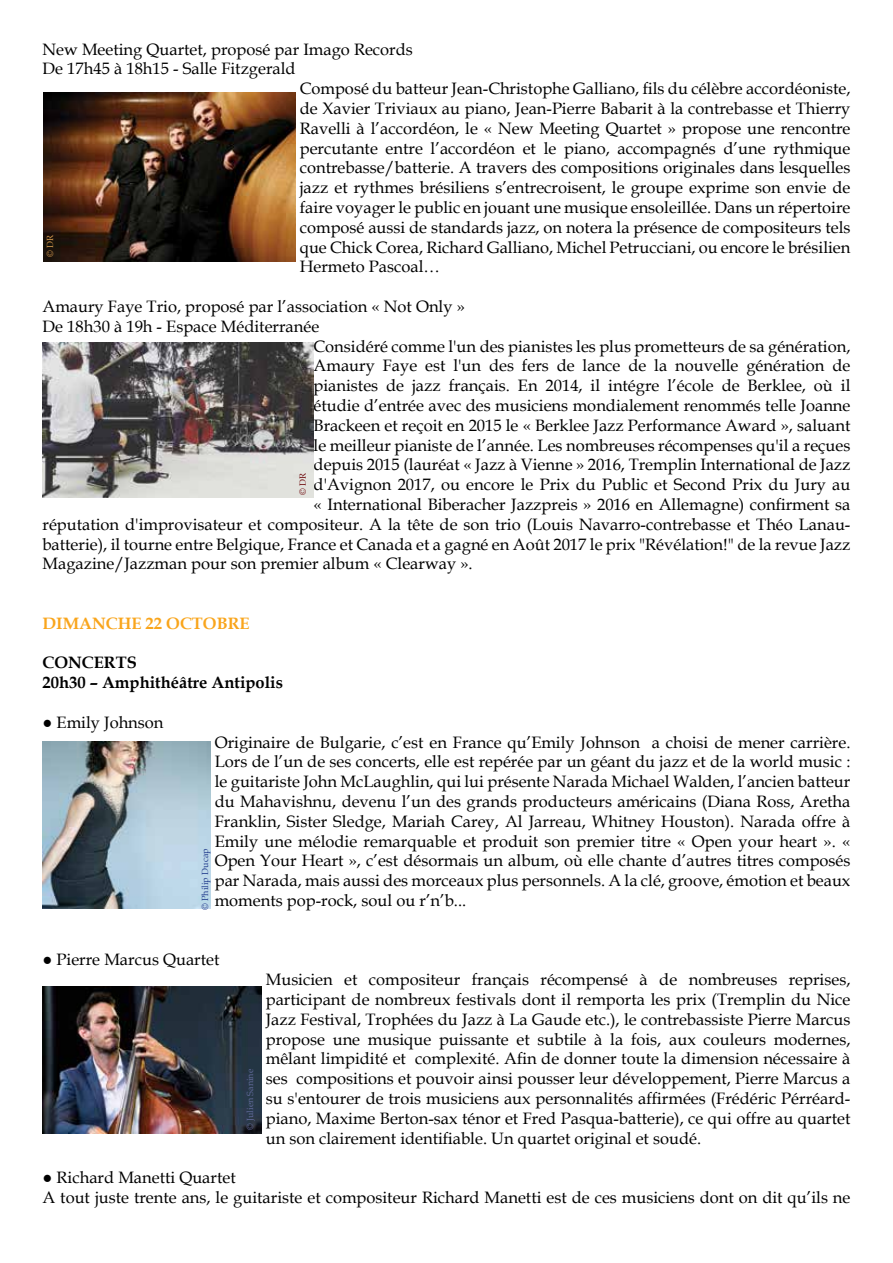
<style>
.page{position:relative;width:893px;height:1263px;background:#fff}
.page>*{position:absolute;margin:0;border:0;box-sizing:border-box;transform-origin:0 0}
.t1{font:16.5px/19.8px "Book Antiqua";color:#000;text-align:justify}
.t2{font:700 16.5px/19.8px "Book Antiqua";color:#000}
.t3{font:700 16.5px "Book Antiqua";color:#f9a51c}
.t4{font:9px "Book Antiqua";color:#626a9a}
.t5{font:9px "Book Antiqua";color:#25408f}
.t6{font:9px "Book Antiqua";color:#d0964c}
.t7{font:9px "Book Antiqua";color:#721013}
</style>
<div class="page">
<img style="left:44px;top:92px;width:252px;height:169px">
<img style="left:43px;top:343px;width:271px;height:154px">
<img style="left:43px;top:741px;width:167px;height:168px">
<img style="left:43px;top:987px;width:218px;height:146px">
<p class="t1" style="left:43px;top:39px;width:372px">New Meeting Quartet, proposé par Imago Records</p>
<p class="t1" style="left:43px;top:58px;width:255px">De 17h45 à 18h15 - Salle Fitzgerald</p>
<p class="t1" style="left:300px;top:78px;width:552px">Composé du batteur Jean-Christophe Galliano, fils du célèbre accordéoniste,</p>
<p class="t1" style="left:300px;top:98px;width:552px">de Xavier Triviaux au piano, Jean-Pierre Babarit à la contrebasse et Thierry</p>
<p class="t1" style="left:300px;top:118px;width:552px">Ravelli à l’accordéon, le « New Meeting Quartet » propose une rencontre</p>
<p class="t1" style="left:300px;top:138px;width:552px">percutante entre l’accordéon et le piano, accompagnés d’une rythmique</p>
<p class="t1" style="left:300px;top:157px;width:552px">contrebasse/batterie. A travers des compositions originales dans lesquelles</p>
<p class="t1" style="left:300px;top:177px;width:552px">jazz et rythmes brésiliens s’entrecroisent, le groupe exprime son envie de</p>
<p class="t1" style="left:300px;top:197px;width:552px">faire voyager le public en jouant une musique ensoleillée. Dans un répertoire</p>
<p class="t1" style="left:300px;top:217px;width:552px">composé aussi de standards jazz, on notera la présence de compositeurs tels</p>
<p class="t1" style="left:300px;top:237px;width:552px">que Chick Corea, Richard Galliano, Michel Petrucciani, ou encore le brésilien</p>
<p class="t1" style="left:300px;top:256px;width:142px">Hermeto Pascoal…</p>
<p class="t1" style="left:43px;top:296px;width:424px">Amaury Faye Trio, proposé par l’association « Not Only »</p>
<p class="t1" style="left:43px;top:316px;width:278px">De 18h30 à 19h - Espace Méditerranée</p>
<p class="t1" style="left:314px;top:336px;width:538px">Considéré comme l'un des pianistes les plus prometteurs de sa génération,</p>
<p class="t1" style="left:314px;top:355px;width:538px">Amaury Faye est l'un des fers de lance de la nouvelle génération de</p>
<p class="t1" style="left:314px;top:375px;width:538px">pianistes de jazz français. En 2014, il intégre l’école de Berklee, où il</p>
<p class="t1" style="left:314px;top:395px;width:538px">étudie d’entrée avec des musiciens mondialement renommés telle Joanne</p>
<p class="t1" style="left:314px;top:415px;width:538px">Brackeen et reçoit en 2015 le « Berklee Jazz Performance Award », saluant</p>
<p class="t1" style="left:314px;top:435px;width:538px">le meilleur pianiste de l’année. Les nombreuses récompenses qu'il a reçues</p>
<p class="t1" style="left:314px;top:454px;width:538px">depuis 2015 (lauréat « Jazz à Vienne » 2016, Tremplin International de Jazz</p>
<p class="t1" style="left:314px;top:474px;width:538px">d'Avignon 2017, ou encore le Prix du Public et Second Prix du Jury au</p>
<p class="t1" style="left:314px;top:494px;width:538px">« International Biberacher Jazzpreis » 2016 en Allemagne) confirment sa</p>
<p class="t1" style="left:43px;top:514px;width:809px">réputation d'improvisateur et compositeur. A la tête de son trio (Louis Navarro-contrebasse et Théo Lanau-</p>
<p class="t1" style="left:43px;top:534px;width:809px">batterie), il tourne entre Belgique, France et Canada et a gagné en Août 2017 le prix "Révélation!" de la revue Jazz</p>
<p class="t1" style="left:43px;top:553px;width:432px">Magazine/Jazzman pour son premier album « Clearway ».</p>
<p class="t6" style="left:44px;top:257px;width:23px;rotate:-90deg">© DR</p>
<p class="t7" style="left:297px;top:495px;width:23px;rotate:-90deg">© DR</p>
<p class="t3" style="left:43px;top:612px;width:209px">DIMANCHE 22 OCTOBRE</p>
<p class="t2" style="left:43px;top:653px;width:242px">CONCERTS<br>20h30 – Amphithéâtre Antipolis</p>
<p class="t1" style="left:43px;top:712px;width:122px">● Emily Johnson</p>
<p class="t1" style="left:215px;top:732px;width:637px">Originaire de Bulgarie, c’est en France qu’Emily Johnson a choisi de mener carrière.<br>Lors de l’un de ses concerts, elle est repérée par un géant du jazz et de la world music : le guitariste John McLaughlin, qui lui présente Narada Michael Walden, l’ancien batteur du Mahavishnu, devenu l’un des grands producteurs américains (Diana Ross, Aretha Franklin, Sister Sledge, Mariah Carey, Al Jarreau, Whitney Houston). Narada offre à Emily une mélodie remarquable et produit son premier titre « Open your heart ». « Open Your Heart », c’est désormais un album, où elle chante d’autres titres composés par Narada, mais aussi des morceaux plus personnels. A la clé, groove, émotion et beaux moments pop-rock, soul ou r’n’b...</p>
<p class="t5" style="left:199px;top:910px;width:63px;rotate:-90deg">© Philip Ducap</p>
<p class="t1" style="left:43px;top:949px;width:178px">● Pierre Marcus Quartet</p>
<p class="t1" style="left:266px;top:969px;width:586px">Musicien et compositeur français récompensé à de nombreuses reprises, participant de nombreux festivals dont il remporta les prix (Tremplin du Nice Jazz Festival, Trophées du Jazz à La Gaude etc.), le contrebassiste Pierre Marcus propose une musique puissante et subtile à la fois, aux couleurs modernes, mêlant limpidité et complexité. Afin de donner toute la dimension nécessaire à ses compositions et pouvoir ainsi pousser leur développement, Pierre Marcus a su s'entourer de trois musiciens aux personnalités affirmées (Frédéric Pérréard&shy;piano, Maxime Berton-sax ténor et Fred Pasqua-batterie), ce qui offre au quartet un son clairement identifiable. Un quartet original et soudé.</p>
<p class="t1" style="left:43px;top:1167px;width:809px">● Richard Manetti Quartet<br>A tout juste trente ans, le guitariste et compositeur Richard Manetti est de ces musiciens dont on dit qu’ils ne</p>
<p class="t4" style="left:244px;top:1130px;width:63px;rotate:-90deg">© Julien Sanine</p>
</div>
